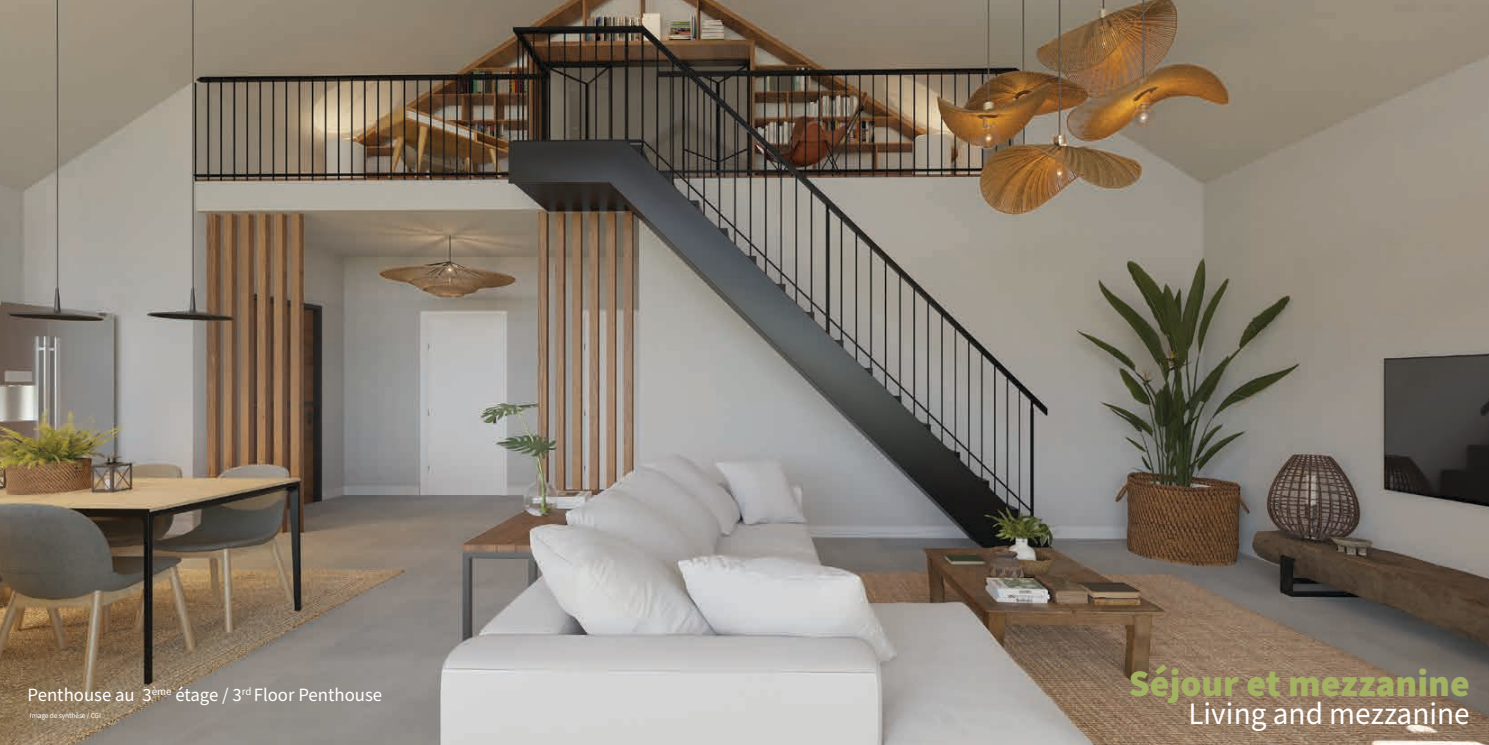
<style>
.page{position:relative;width:1489px;height:745px;background:#fff}
.page>*{position:absolute;margin:0;border:0;box-sizing:border-box;transform-origin:0 0}
.t1{font:900 37.5px "Source Sans Pro";color:#a3b260}
.t2{font:31.25px "Source Sans Pro";color:#fff}
.t3{font:18.75px "Source Sans Pro";color:#fff}
.t4{font:7.5px "Source Sans Pro";letter-spacing:-.02em;color:#fff}
</style>
<div class="page">
<img style="left:0;top:0;width:1488px;height:744px">
<p class="t3" style="left:28px;top:682px;width:356px">Penthouse au 3<sup>ème</sup> étage / 3<sup>rd</sup> Floor Penthouse</p>
<p class="t4" style="left:30px;top:710px;width:73px">Image de synthèse / CGI</p>
<h1 class="t1" style="left:1128px;top:656px;width:342px">Séjour et mezzanine</h1>
<h2 class="t2" style="left:1188px;top:692px;width:283px">Living and mezzanine</h2>
</div>
